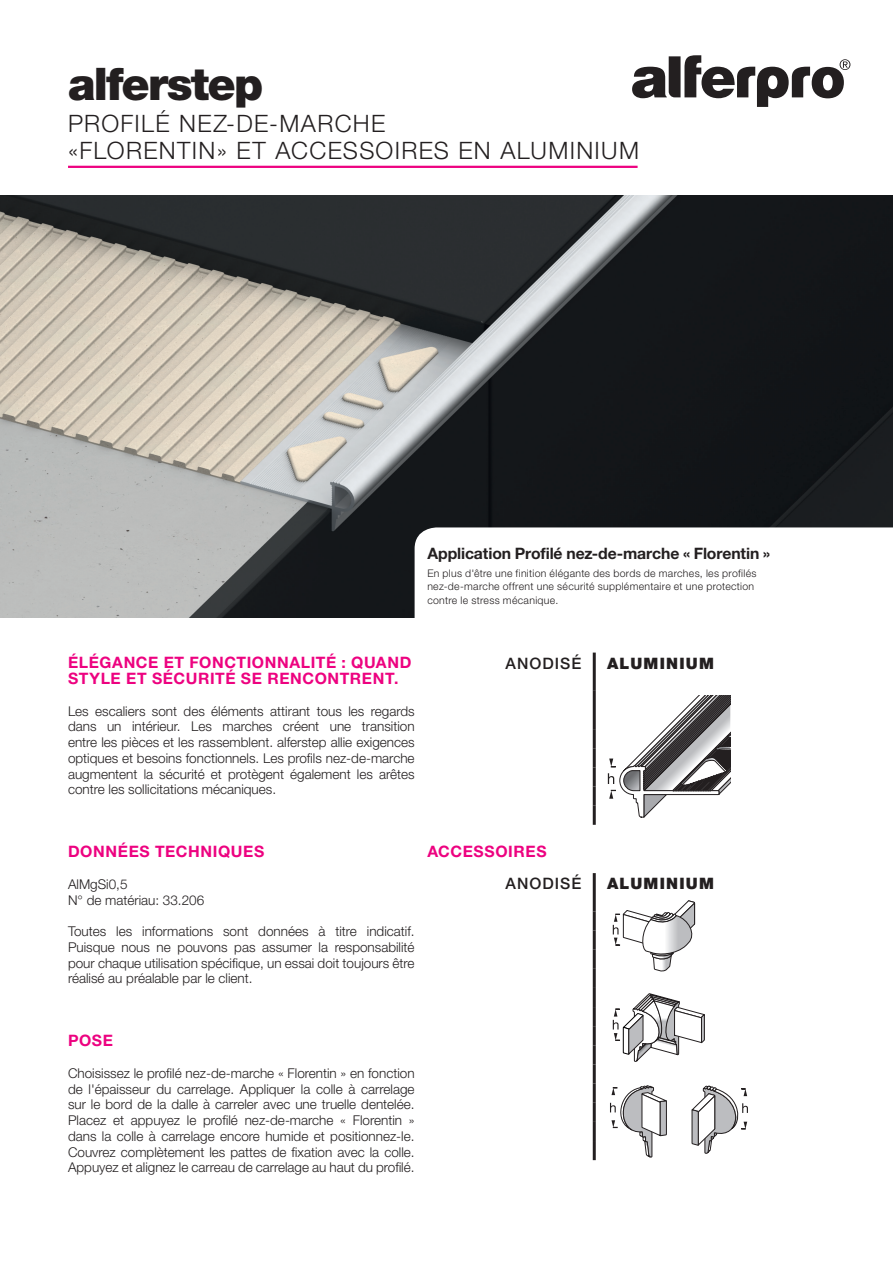
<style>
.page{position:relative;width:893px;height:1263px;background:#fff}
.page>*{position:absolute;margin:0;border:0;box-sizing:border-box;transform-origin:0 0}
.t1{font:900 45px "Helvetica Neue LT Std";letter-spacing:-.04em;color:#231f20}
.t2{font:300 24px/27.5px "Helvetica Neue LT Std";letter-spacing:.055em;color:#231f20}
.t3{font:700 15.75px/15.8px "Helvetica Neue LT Std";letter-spacing:.04em;color:#ed0280}
.t4{font:700 15.75px "Helvetica Neue LT Std";letter-spacing:-.01em;color:#231f20}
.t5{font:900 15.75px "Helvetica Neue LT Std";letter-spacing:.08em;color:#231f20}
.t6{font:500 15.75px "Helvetica Neue LT Std";letter-spacing:.065em;color:#231f20}
.t7{font:300 13.5px/15.8px "Helvetica Neue LT Std";color:#231f20;text-align:justify}
.t8{font:300 10.5px/13.5px "Helvetica Neue LT Std";letter-spacing:.03em;color:#231f20}
</style>
<div class="page">
<svg style="left:632px;top:55px;width:218px;height:52px"></svg>
<img style="left:0;top:196px;width:893px;height:421px">
<svg style="left:415px;top:527px;width:478px;height:90px"></svg>
<hr style="left:68px;top:166px;width:570px;height:2px;background:#ed0280">
<svg style="left:608px;top:696px;width:123px;height:122px"></svg>
<svg style="left:613px;top:900px;width:83px;height:71px"></svg>
<svg style="left:613px;top:993px;width:92px;height:69px"></svg>
<svg style="left:610px;top:1085px;width:57px;height:72px"></svg>
<svg style="left:691px;top:1085px;width:57px;height:69px"></svg>
<svg style="left:698px;top:1129px;width:17px;height:16px"></svg>
<div style="left:698px;top:1128px;width:17px;height:17px;border:1px solid #231f20"></div>
<hr style="left:593px;top:653px;width:3px;height:38px;background:#231f20">
<hr style="left:593px;top:691px;width:3px;height:38px;background:#231f20">
<hr style="left:593px;top:729px;width:3px;height:19px;background:#231f20">
<hr style="left:593px;top:748px;width:3px;height:19px;background:#231f20">
<hr style="left:593px;top:767px;width:3px;height:19px;background:#231f20">
<hr style="left:593px;top:786px;width:3px;height:20px;background:#231f20">
<hr style="left:593px;top:806px;width:3px;height:19px;background:#231f20">
<hr style="left:593px;top:873px;width:3px;height:38px;background:#231f20">
<hr style="left:593px;top:911px;width:3px;height:19px;background:#231f20">
<hr style="left:593px;top:930px;width:3px;height:20px;background:#231f20">
<hr style="left:593px;top:950px;width:3px;height:19px;background:#231f20">
<hr style="left:593px;top:969px;width:3px;height:19px;background:#231f20">
<hr style="left:593px;top:988px;width:3px;height:19px;background:#231f20">
<hr style="left:593px;top:1007px;width:3px;height:19px;background:#231f20">
<hr style="left:593px;top:1026px;width:3px;height:19px;background:#231f20">
<hr style="left:593px;top:1045px;width:3px;height:19px;background:#231f20">
<hr style="left:593px;top:1064px;width:3px;height:19px;background:#231f20">
<hr style="left:593px;top:1083px;width:3px;height:20px;background:#231f20">
<hr style="left:593px;top:1103px;width:3px;height:19px;background:#231f20">
<hr style="left:593px;top:1122px;width:3px;height:19px;background:#231f20">
<hr style="left:593px;top:1141px;width:3px;height:19px;background:#231f20">
<h1 class="t1" style="left:68px;top:57px;width:197px">alferstep</h1>
<h2 class="t2" style="left:68px;top:109px;width:572px">PROFILÉ NEZ-DE-MARCHE<br>«FLORENTIN» ET ACCESSOIRES EN ALUMINIUM</h2>
<p class="t4" style="left:427px;top:544px;width:344px">Application Profilé nez-de-marche « Florentin »</p>
<p class="t8" style="left:427px;top:566px;width:331px">En plus d'être une finition élégante des bords de marches, les profilés nez-de-marche offrent une sécurité supplémentaire et une protection contre le stress mécanique.</p>
<p class="t3" style="left:68px;top:654px;width:345px">ÉLÉGANCE ET FONCTIONNALITÉ : QUAND<br>STYLE ET SÉCURITÉ SE RENCONTRENT.</p>
<p class="t7" style="left:68px;top:703px;width:348px">Les escaliers sont des éléments attirant tous les regards dans un intérieur. Les marches créent une transition entre les pièces et les rassemblent. alferstep allie exigences optiques et besoins fonctionnels. Les profils nez-de-marche augmentent la sécurité et protègent également les arêtes contre les sollicitations mécaniques.</p>
<p class="t6" style="left:505px;top:654px;width:78px">ANODISÉ</p>
<p class="t3" style="left:68px;top:843px;width:198px">DONNÉES TECHNIQUES</p>
<p class="t7" style="left:68px;top:876px;width:138px">AlMgSi0,5<br>N° de matériau: 33.206</p>
<p class="t7" style="left:68px;top:923px;width:348px">Toutes les informations sont données à titre indicatif.<br>Puisque nous ne pouvons pas assumer la responsabilité pour chaque utilisation spécifique, un essai doit toujours être réalisé au préalable par le client.</p>
<p class="t3" style="left:427px;top:843px;width:121px">ACCESSOIRES</p>
<p class="t6" style="left:505px;top:874px;width:78px">ANODISÉ</p>
<p class="t5" style="left:607px;top:654px;width:109px">ALUMINIUM</p>
<p class="t5" style="left:607px;top:874px;width:109px">ALUMINIUM</p>
<p class="t3" style="left:68px;top:1032px;width:47px">POSE</p>
<p class="t7" style="left:68px;top:1065px;width:348px">Choisissez le profilé nez-de-marche « Florentin » en fonction de l'épaisseur du carrelage. Appliquer la colle à carrelage sur le bord de la dalle à carreler avec une truelle dentelée.<br>Placez et appuyez le profilé nez-de-marche « Florentin » dans la colle à carrelage encore humide et positionnez-le.<br>Couvrez complètement les pattes de fixation avec la colle.<br>Appuyez et alignez le carreau de carrelage au haut du profilé.</p>
</div>
